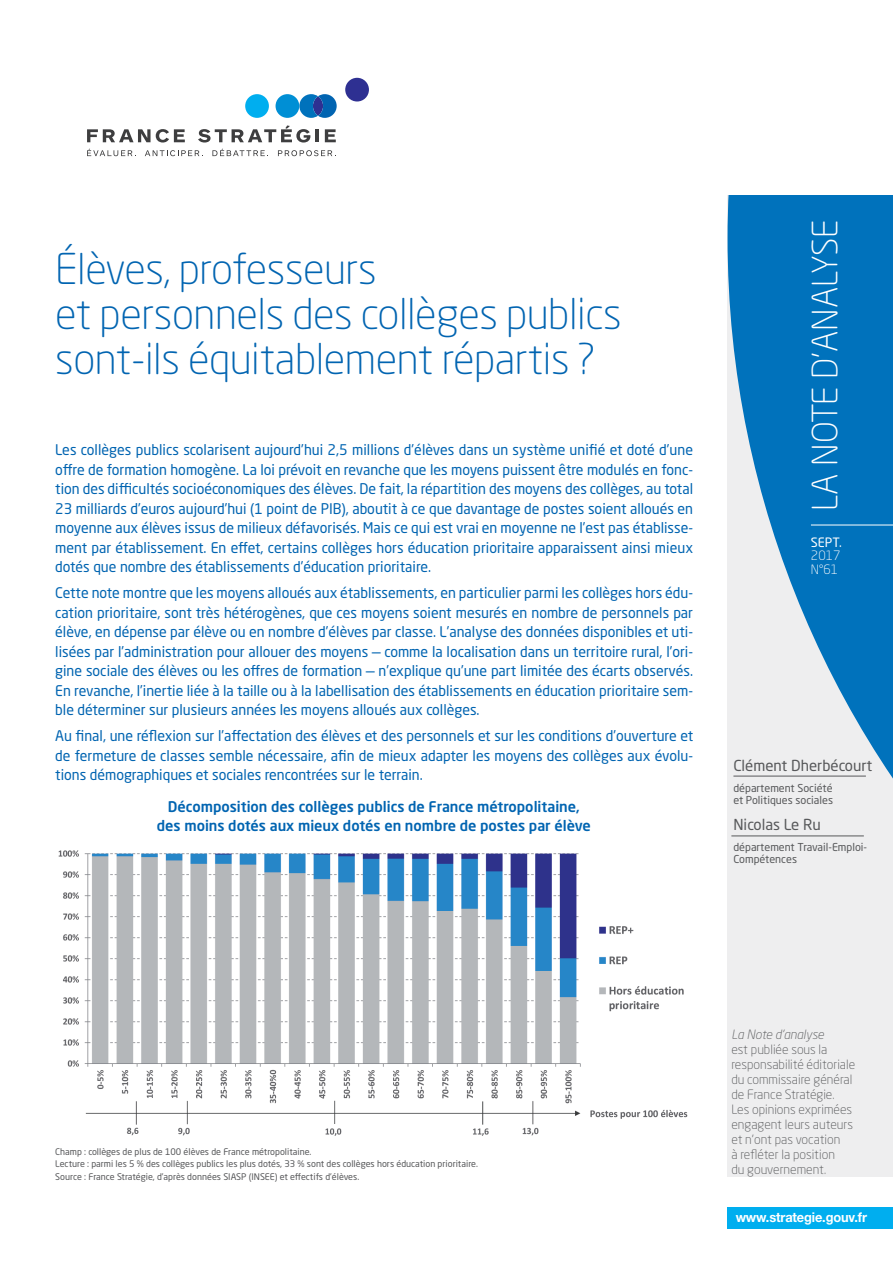
<style>
.page{position:relative;width:893px;height:1263px;background:#fff}
.page>*{position:absolute;margin:0;border:0;box-sizing:border-box;transform-origin:0 0}
.t1{font:300 42px/45px "Neo Sans Pro";letter-spacing:-.01em;color:#0164b1}
.t2{font:300 34.5px "Neo Sans Pro";letter-spacing:-.01em;color:#fff}
.t3{font:15px "Neo Sans Pro";color:#57585a}
.t4{font:14.55px/19.5px "Neo Sans Pro";color:#0164b1;text-align:justify}
.t5{font:500 14.55px/19.2px "Neo Sans Pro";color:#0164b1;text-align:center}
.t6{font:700 13.5px "Helvetica Neue LT Com";letter-spacing:-.01em;color:#fff;scale:.95 1}
.t7{font:300 12.75px/15px "Neo Sans Pro";color:#57585a}
.t8{font:italic 300 12.75px "Neo Sans Pro";color:#57585a}
.t9{font:300 12.75px/13.5px "Neo Sans Pro";color:#fff}
.t10{font:12.75px "Neo Sans Pro";color:#fff}
.t11{font:10.8px/12.6px "Neo Sans Pro";color:#57585a}
.t12{font:9px/12.6px "Neo Sans Pro";color:#57585a}
</style>
<div class="page">
<div style="left:727px;top:196px;width:166px;height:981px;background:#eeeeef"></div>
<svg style="left:727px;top:196px;width:166px;height:583px;fill:#0072bc"></svg>
<div style="left:727px;top:1208px;width:166px;height:21px;background:#00aeef"></div>
<hr style="left:811px;top:525px;width:82px;height:1px;background:#fff">
<hr style="left:733px;top:776px;width:133px;height:1px;background:#57585a">
<svg style="left:299px;top:94px;width:38px;height:24px"></svg>
<div style="left:276px;top:94px;width:23px;height:24px;background:#008fd5;border-radius:50%"></div>
<div style="left:245px;top:94px;width:24px;height:24px;background:#00aeef;border-radius:50%"></div>
<div style="left:345px;top:78px;width:24px;height:24px;background:#2e3092;border-radius:50%"></div>
<svg style="left:87px;top:129px;width:98px;height:14px"></svg>
<svg style="left:198px;top:125px;width:112px;height:18px"></svg>
<svg style="left:316px;top:129px;width:3px;height:13px"></svg>
<svg style="left:325px;top:129px;width:11px;height:13px"></svg>
<svg style="left:87px;top:149px;width:49px;height:7px"></svg>
<svg style="left:145px;top:150px;width:58px;height:6px"></svg>
<svg style="left:212px;top:149px;width:56px;height:7px"></svg>
<svg style="left:278px;top:150px;width:58px;height:6px"></svg>
<hr style="left:731px;top:835px;width:133px;height:1px;background:#57585a">
<img style="left:58px;top:850px;width:630px;height:286px">
<h1 class="t1" style="left:55px;top:250px;width:568px">Élèves, professeurs<br>et personnels des collèges publics sont-ils équitablement répartis ?</h1>
<p class="t4" style="left:55px;top:442px;width:639px">Les collèges publics scolarisent aujourd’hui 2,5 millions d’élèves dans un système unifié et doté d’une offre de formation homogène. La loi prévoit en revanche que les moyens puissent être modulés en fonc&shy;tion des difficultés socioéconomiques des élèves. De fait, la répartition des moyens des collèges, au total 23 milliards d’euros aujourd’hui (1 point de PIB), aboutit à ce que davantage de postes soient alloués en moyenne aux élèves issus de milieux défavorisés. Mais ce qui est vrai en moyenne ne l’est pas établisse&shy;ment par établissement. En effet, certains collèges hors éducation prioritaire apparaissent ainsi mieux dotés que nombre des établissements d’éducation prioritaire.</p>
<p class="t4" style="left:55px;top:584px;width:639px">Cette note montre que les moyens alloués aux établissements, en particulier parmi les collèges hors édu&shy;cation prioritaire, sont très hétérogènes, que ces moyens soient mesurés en nombre de personnels par élève, en dépense par élève ou en nombre d’élèves par classe. L’analyse des données disponibles et uti&shy;lisées par l’administration pour allouer des moyens — comme la localisation dans un territoire rural, l’ori&shy;gine sociale des élèves ou les offres de formation — n’explique qu’une part limitée des écarts observés.<br>En revanche, l’inertie liée à la taille ou à la labellisation des établissements en éducation prioritaire sem&shy;ble déterminer sur plusieurs années les moyens alloués aux collèges.</p>
<p class="t4" style="left:55px;top:727px;width:639px">Au final, une réflexion sur l’affectation des élèves et des personnels et sur les conditions d’ouverture et de fermeture de classes semble nécessaire, afin de mieux adapter les moyens des collèges aux évolu&shy;tions démographiques et sociales rencontrées sur le terrain.</p>
<p class="t5" style="left:157px;top:798px;width:435px">Décomposition des collèges publics de France métropolitaine, des moins dotés aux mieux dotés en nombre de postes par élève</p>
<h2 class="t2" style="left:812px;top:511px;width:293px;rotate:-90deg">LA NOTE D’ANALYSE</h2>
<p class="t10" style="left:811px;top:537px;width:32px">SEPT.</p>
<p class="t9" style="left:811px;top:550px;width:31px">2017<br>N°61</p>
<p class="t3" style="left:733px;top:759px;width:140px">Clément Dherbécourt</p>
<p class="t11" style="left:733px;top:782px;width:101px">département Société et Politiques sociales</p>
<p class="t3" style="left:733px;top:818px;width:89px">Nicolas Le Ru</p>
<p class="t11" style="left:733px;top:841px;width:135px">département Travail-Emploi-<br>Compétences</p>
<p class="t12" style="left:55px;top:1146px;width:424px">Champ : collèges de plus de 100 élèves de France métropolitaine.<br>Lecture : parmi les 5 % des collèges publics les plus dotés, 33 % sont des collèges hors éducation prioritaire.<br>Source : France Stratégie, d’après données SIASP (INSEE) et effectifs d’élèves.</p>
<p class="t8" style="left:731px;top:1030px;width:94px">La Note d’analyse</p>
<p class="t7" style="left:731px;top:1043px;width:125px">est publiée sous la responsabilité éditoriale du commissaire général de France Stratégie.<br>Les opinions exprimées engagent leurs auteurs et n’ont pas vocation<br>à refléter la position<br>du gouvernement.</p>
<p class="t6" style="left:736px;top:1209px;width:140px">www.strategie.gouv.fr</p>
</div>
